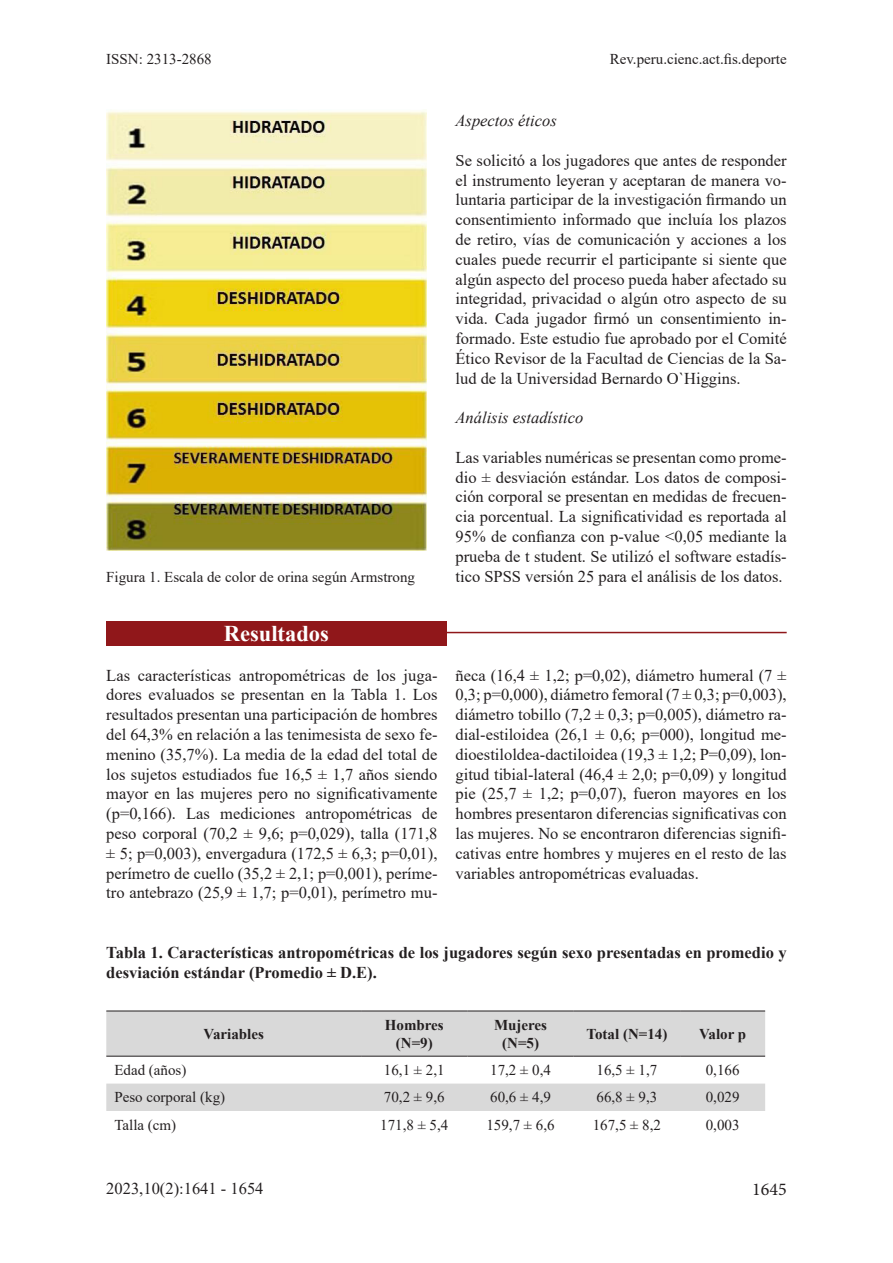
<style>
.page{position:relative;width:893px;height:1263px;background:#fff}
.page>*{position:absolute;margin:0;border:0;box-sizing:border-box;transform-origin:0 0}
.secciones{font:700 22.5px "Times New Roman";color:#fff}
.t1{font:18px "Minion Pro";color:#231f20}
.t2{font:16.5px/19.8px "Times New Roman";color:#231f20;text-align:justify}
.tabla{font:700 16.5px/19.8px "Times New Roman";color:#231f20}
.subtitulo{font:italic 16.5px "Times New Roman";color:#231f20}
.leyenda{font:15px "Times New Roman";color:#231f20}
.t3{font:700 15px/18px "Times New Roman";color:#231f20;text-align:center}
</style>
<div class="page">
<img style="left:106px;top:110px;width:320px;height:441px">
<div style="left:106px;top:621px;width:340px;height:24px;background:#90171a"></div>
<hr style="left:446px;top:632px;width:341px;height:1px;background:#8f171a">
<svg style="left:106px;top:1011px;width:659px;height:100px;fill:#d9d9d9"></svg>
<hr style="left:106px;top:1010px;width:255px;height:1px;background:#231f20">
<hr style="left:361px;top:1010px;width:106px;height:1px;background:#231f20">
<hr style="left:467px;top:1010px;width:107px;height:1px;background:#231f20">
<hr style="left:574px;top:1010px;width:106px;height:1px;background:#231f20">
<hr style="left:680px;top:1010px;width:85px;height:1px;background:#231f20">
<hr style="left:106px;top:1056px;width:255px;height:1px;background:#231f20">
<hr style="left:361px;top:1056px;width:106px;height:1px;background:#231f20">
<hr style="left:467px;top:1056px;width:107px;height:1px;background:#231f20">
<hr style="left:574px;top:1056px;width:106px;height:1px;background:#231f20">
<hr style="left:680px;top:1056px;width:85px;height:1px;background:#231f20">
<p class="leyenda" style="left:106px;top:48px;width:107px">ISSN: 2313-2868</p>
<p class="leyenda" style="left:610px;top:48px;width:178px">Rev.peru.cienc.act.fis.deporte</p>
<p class="leyenda" style="left:106px;top:566px;width:310px">Figura 1. Escala de color de orina según Armstrong</p>
<p class="secciones" style="left:224px;top:617px;width:107px">Resultados</p>
<p class="t2" style="left:106px;top:665px;width:333px">Las características antropométricas de los juga&shy;dores evaluados se presentan en la Tabla 1. Los resultados presentan una participación de hombres del 64,3% en relación a las tenimesista de sexo fe&shy;menino (35,7%). La media de la edad del total de los sujetos estudiados fue 16,5 ± 1,7 años siendo mayor en las mujeres pero no significativamente (p=0,166). Las mediciones antropométricas de peso corporal (70,2 ± 9,6; p=0,029), talla (171,8 ± 5; p=0,003), envergadura (172,5 ± 6,3; p=0,01), perímetro de cuello (35,2 ± 2,1; p=0,001), períme&shy;tro antebrazo (25,9 ± 1,7; p=0,01), perímetro mu-</p>
<p class="subtitulo" style="left:455px;top:109px;width:103px">Aspectos éticos</p>
<p class="t2" style="left:455px;top:150px;width:333px">Se solicitó a los jugadores que antes de responder el instrumento leyeran y aceptaran de manera vo&shy;luntaria participar de la investigación firmando un consentimiento informado que incluía los plazos de retiro, vías de comunicación y acciones a los cuales puede recurrir el participante si siente que algún aspecto del proceso pueda haber afectado su integridad, privacidad o algún otro aspecto de su vida. Cada jugador firmó un consentimiento in&shy;formado. Este estudio fue aprobado por el Comité Ético Revisor de la Facultad de Ciencias de la Sa&shy;lud de la Universidad Bernardo O`Higgins.</p>
<p class="subtitulo" style="left:455px;top:406px;width:129px">Análisis estadístico</p>
<p class="t2" style="left:455px;top:447px;width:333px">Las variables numéricas se presentan como prome&shy;dio ± desviación estándar. Los datos de composi&shy;ción corporal se presentan en medidas de frecuen&shy;cia porcentual. La significatividad es reportada al 95% de confianza con p-value &lt;0,05 mediante la prueba de t student. Se utilizó el software estadís&shy;tico SPSS versión 25 para el análisis de los datos.</p>
<p class="t2" style="left:455px;top:665px;width:333px">ñeca (16,4 ± 1,2; p=0,02), diámetro humeral (7 ± 0,3; p=0,000), diámetro femoral (7 ± 0,3; p=0,003), diámetro tobillo (7,2 ± 0,3; p=0,005), diámetro ra&shy;dial-estiloidea (26,1 ± 0,6; p=000), longitud me&shy;dioestiloldea-dactiloidea (19,3 ± 1,2; P=0,09), lon&shy;gitud tibial-lateral (46,4 ± 2,0; p=0,09) y longitud pie (25,7 ± 1,2; p=0,07), fueron mayores en los hombres presentaron diferencias significativas con las mujeres. No se encontraron diferencias signifi&shy;cativas entre hombres y mujeres en el resto de las variables antropométricas evaluadas.</p>
<p class="tabla" style="left:106px;top:942px;width:682px">Tabla 1. Características antropométricas de los jugadores según sexo presentadas en promedio y desviación estándar (Promedio ± D.E).</p>
<p class="t3" style="left:204px;top:1024px;width:62px">Variables</p>
<p class="t3" style="left:385px;top:1015px;width:60px">Hombres (N=9)</p>
<p class="t3" style="left:494px;top:1015px;width:55px">Mujeres (N=5)</p>
<p class="t3" style="left:586px;top:1024px;width:82px">Total (N=14)</p>
<p class="t3" style="left:699px;top:1024px;width:49px">Valor p</p>
<p class="leyenda" style="left:114px;top:1059px;width:74px">Edad (años)</p>
<p class="leyenda" style="left:384px;top:1059px;width:62px">16,1 ± 2,1</p>
<p class="leyenda" style="left:490px;top:1059px;width:62px">17,2 ± 0,4</p>
<p class="leyenda" style="left:597px;top:1059px;width:62px">16,5 ± 1,7</p>
<p class="leyenda" style="left:706px;top:1059px;width:35px">0,166</p>
<p class="leyenda" style="left:114px;top:1087px;width:112px">Peso corporal (kg)</p>
<p class="leyenda" style="left:384px;top:1087px;width:62px">70,2 ± 9,6</p>
<p class="leyenda" style="left:490px;top:1087px;width:62px">60,6 ± 4,9</p>
<p class="leyenda" style="left:597px;top:1087px;width:62px">66,8 ± 9,3</p>
<p class="leyenda" style="left:706px;top:1087px;width:35px">0,029</p>
<p class="leyenda" style="left:114px;top:1114px;width:63px">Talla (cm)</p>
<p class="leyenda" style="left:380px;top:1114px;width:70px">171,8 ± 5,4</p>
<p class="leyenda" style="left:486px;top:1114px;width:70px">159,7 ± 6,6</p>
<p class="leyenda" style="left:593px;top:1114px;width:70px">167,5 ± 8,2</p>
<p class="leyenda" style="left:706px;top:1114px;width:35px">0,003</p>
<p class="t2" style="left:106px;top:1178px;width:159px">2023,10(2):1641 - 1654</p>
<p class="t1" style="left:752px;top:1177px;width:36px">1645</p>
</div>
